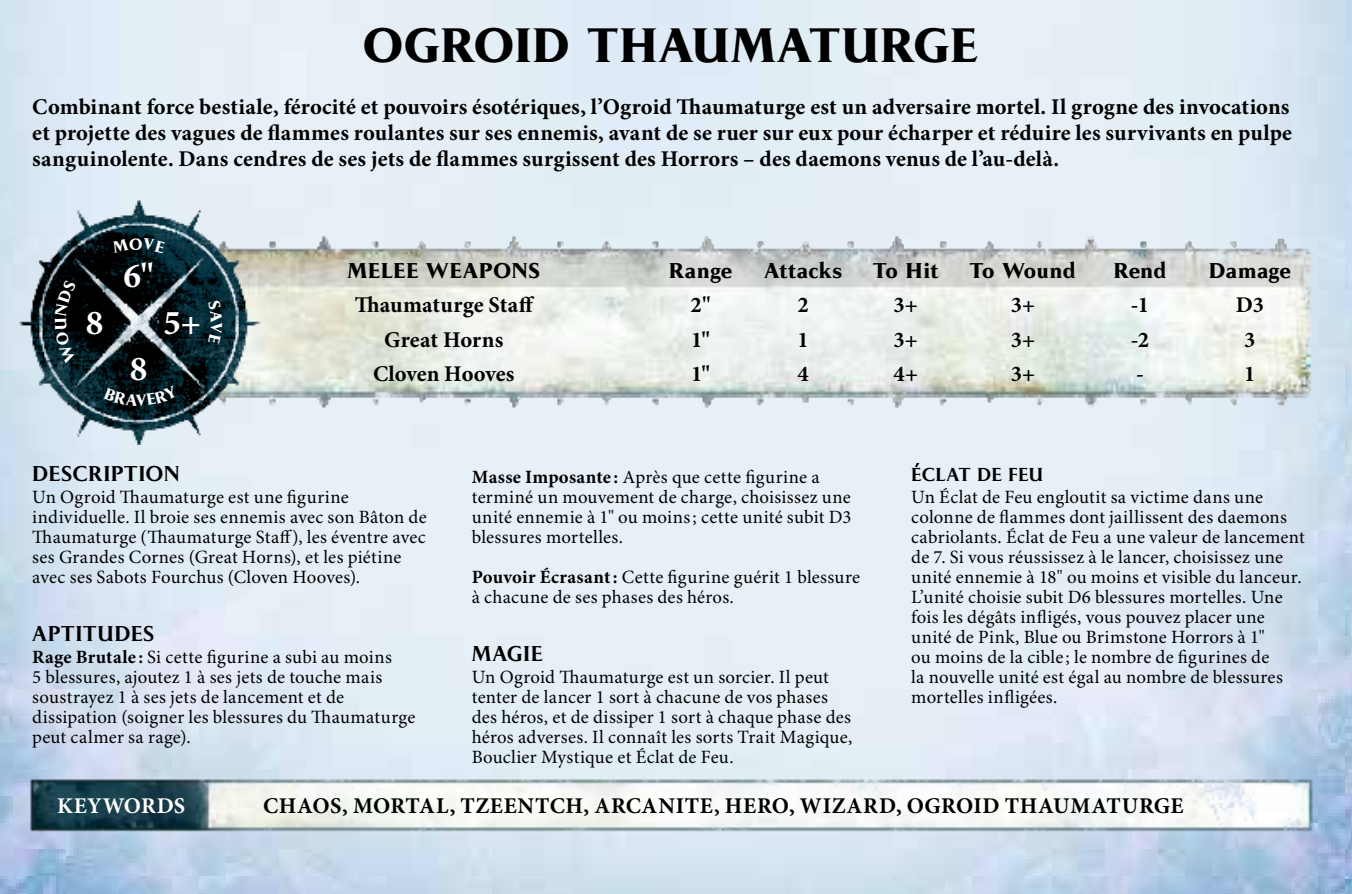
<style>
.page{position:relative;width:1352px;height:894px;background:#fff}
.page>*{position:absolute;margin:0;border:0;box-sizing:border-box;transform-origin:0 0}
.t1{font:700 45px "Pompei Std";color:#000}
.t2{font:700 35px "Minion Pro";color:#fff}
.t3{font:700 22.5px/26.2px "Minion Pro";letter-spacing:.015em;color:#000;text-align:justify}
.t4{font:700 22.5px "Minion Pro";letter-spacing:.01em;color:#fff}
.t5{font:700 20px "Pompei Std";letter-spacing:.02em;color:#000}
.t6{font:600 20px "Pompei Std";letter-spacing:.025em;color:#000}
.t7{font:18.75px/20px "Minion Pro";letter-spacing:.015em;color:#000}
.t8{font:600 17.5px "Pompei Std";letter-spacing:.02em;color:#000}
.s1{font-weight:700}
</style>
<div class="page">
<img style="left:0;top:0;width:1352px;height:894px">
<div style="left:262px;top:407px;width:1048px;height:38px;background:#e7f0f7"></div>
<img style="left:262px;top:217px;width:1048px;height:190px">
<img style="left:19px;top:750px;width:1297px;height:115px">
<img style="left:16px;top:199px;width:246px;height:246px">
<svg style="left:112px;top:238px;width:54px;height:15px"></svg>
<svg style="left:208px;top:300px;width:14px;height:44px"></svg>
<svg style="left:103px;top:386px;width:75px;height:20px"></svg>
<svg style="left:55px;top:280px;width:22px;height:84px;background:#010c0f"></svg>
<h1 class="t1" style="left:363px;top:16px;width:617px">OGROID THAUMATURGE</h1>
<p class="t3" style="left:32px;top:94px;width:1261px">Combinant force bestiale, férocité et pouvoirs ésotériques, l’Ogroid Thaumaturge est un adversaire mortel. Il grogne des invocations et projette des vagues de flammes roulantes sur ses ennemis, avant de se ruer sur eux pour écharper et réduire les survivants en pulpe sanguinolente. Dans cendres de ses jets de flammes surgissent des Horrors – des daemons venus de l’au-delà.</p>
<h2 class="t2" style="left:123px;top:255px;width:32px">6"</h2>
<h2 class="t2" style="left:86px;top:302px;width:19px">8</h2>
<h2 class="t2" style="left:163px;top:302px;width:39px">5+</h2>
<h2 class="t2" style="left:130px;top:348px;width:19px">8</h2>
<p class="t5" style="left:347px;top:258px;width:194px">MELEE WEAPONS</p>
<p class="t5" style="left:669px;top:258px;width:65px">Range</p>
<p class="t5" style="left:764px;top:258px;width:79px">Attacks</p>
<p class="t5" style="left:873px;top:258px;width:67px">To Hit</p>
<p class="t5" style="left:970px;top:258px;width:108px">To Wound</p>
<p class="t5" style="left:1113px;top:258px;width:55px">Rend</p>
<p class="t5" style="left:1209px;top:258px;width:84px">Damage</p>
<p class="t3" style="left:355px;top:293px;width:181px">Thaumaturge Staff</p>
<p class="t3" style="left:690px;top:293px;width:22px">2"</p>
<p class="t3" style="left:797px;top:293px;width:13px">2</p>
<p class="t3" style="left:893px;top:293px;width:26px">3+</p>
<p class="t3" style="left:1010px;top:293px;width:26px">3+</p>
<p class="t3" style="left:1131px;top:293px;width:20px">-1</p>
<p class="t3" style="left:1236px;top:293px;width:30px">D3</p>
<p class="t3" style="left:384px;top:327px;width:120px">Great Horns</p>
<p class="t3" style="left:691px;top:327px;width:21px">1"</p>
<p class="t3" style="left:797px;top:327px;width:13px">1</p>
<p class="t3" style="left:893px;top:327px;width:26px">3+</p>
<p class="t3" style="left:1010px;top:327px;width:26px">3+</p>
<p class="t3" style="left:1131px;top:327px;width:20px">-2</p>
<p class="t3" style="left:1244px;top:327px;width:13px">3</p>
<p class="t3" style="left:373px;top:362px;width:143px">Cloven Hooves</p>
<p class="t3" style="left:691px;top:362px;width:21px">1"</p>
<p class="t3" style="left:797px;top:362px;width:13px">4</p>
<p class="t3" style="left:893px;top:362px;width:26px">4+</p>
<p class="t3" style="left:1010px;top:362px;width:26px">3+</p>
<p class="t3" style="left:1136px;top:362px;width:9px">-</p>
<p class="t3" style="left:1244px;top:362px;width:13px">1</p>
<p class="t6" style="left:32px;top:460px;width:149px">DESCRIPTION</p>
<p class="t7" style="left:32px;top:488px;width:396px">Un Ogroid Thaumaturge est une figurine individuelle. Il broie ses ennemis avec son Bâton de Thaumaturge (Thaumaturge Staff), les éventre avec ses Grandes Cornes (Great Horns), et les piétine avec ses Sabots Fourchus (Cloven Hooves).</p>
<p class="t6" style="left:32px;top:620px;width:124px">APTITUDES</p>
<p class="t7" style="left:32px;top:648px;width:385px"><span class="s1">Rage Brutale:</span> Si cette figurine a subi au moins<br>5 blessures, ajoutez 1 à ses jets de touche mais soustrayez 1 à ses jets de lancement et de dissipation (soigner les blessures du Thaumaturge peut calmer sa rage).</p>
<p class="t7" style="left:472px;top:468px;width:381px"><span class="s1">Masse Imposante:</span> Après que cette figurine a terminé un mouvement de charge, choisissez une unité ennemie à 1" ou moins; cette unité subit D3 blessures mortelles.</p>
<p class="t7" style="left:472px;top:568px;width:390px"><span class="s1">Pouvoir Écrasant:</span> Cette figurine guérit 1 blessure à chacune de ses phases des héros.</p>
<p class="t6" style="left:472px;top:640px;width:72px">MAGIE</p>
<p class="t7" style="left:472px;top:668px;width:382px">Un Ogroid Thaumaturge est un sorcier. Il peut tenter de lancer 1 sort à chacune de vos phases des héros, et de dissiper 1 sort à chaque phase des héros adverses. Il connaît les sorts Trait Magique, Bouclier Mystique et Éclat de Feu.</p>
<p class="t8" style="left:911px;top:463px;width:133px">ÉCLAT DE FEU</p>
<p class="t7" style="left:911px;top:488px;width:395px">Un Éclat de Feu engloutit sa victime dans une colonne de flammes dont jaillissent des daemons cabriolants. Éclat de Feu a une valeur de lancement de 7. Si vous réussissez à le lancer, choisissez une unité ennemie à 18" ou moins et visible du lanceur.<br>L’unité choisie subit D6 blessures mortelles. Une fois les dégâts infligés, vous pouvez placer une unité de Pink, Blue ou Brimstone Horrors à 1"<br>ou moins de la cible ; le nombre de figurines de<br>la nouvelle unité est égal au nombre de blessures mortelles infligées.</p>
<p class="t4" style="left:57px;top:792px;width:130px">KEYWORDS</p>
<p class="t3" style="left:263px;top:793px;width:922px">CHAOS, MORTAL, TZEENTCH, ARCANITE, HERO, WIZARD, OGROID THAUMATURGE</p>
</div>
